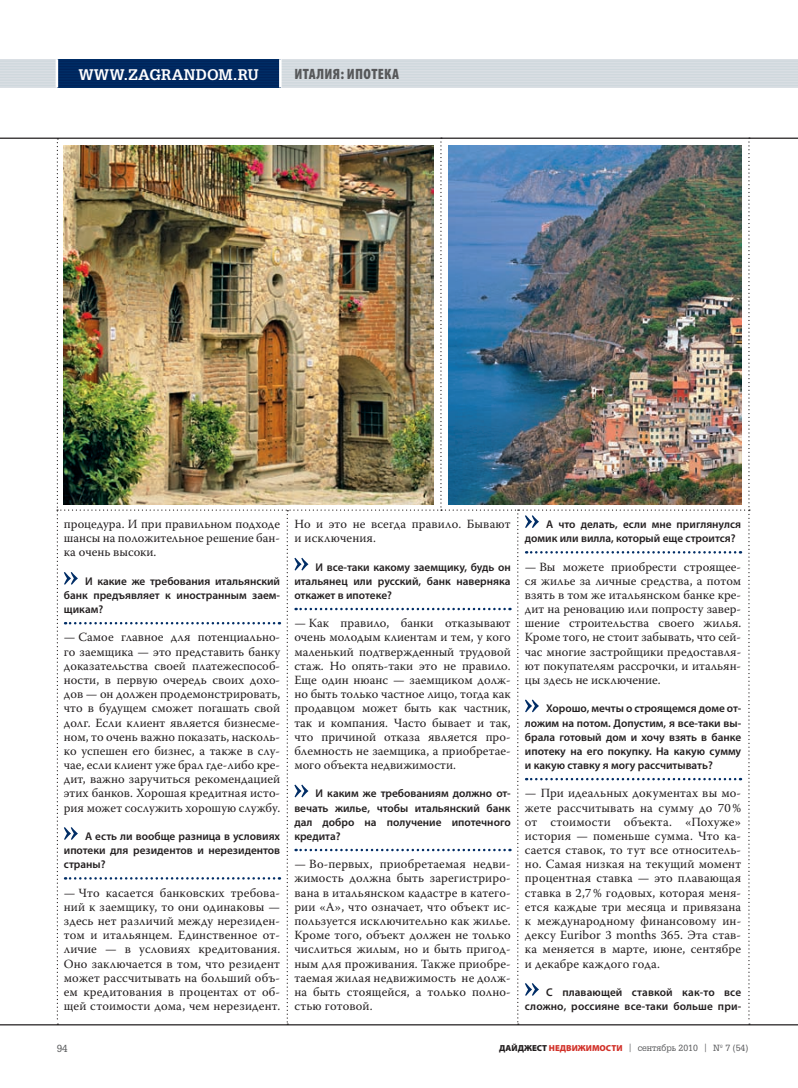
<style>
.page{position:relative;width:798px;height:1088px;background:#fff}
.page>*{position:absolute;margin:0;border:0;box-sizing:border-box;transform-origin:0 0}
.t1{font:700 15px "AG Gloria C";letter-spacing:.02em;color:#fff}
.t2{font:900 condensed 15px "Myriad Pro";letter-spacing:.02em;color:#57585a}
.t3{font:12.5px/14.1px "Warnock Pro";letter-spacing:.01em;color:#231f20;text-align:justify}
.t4{font:600 11.25px/14.1px "Myriad Pro";color:#231f20;text-align:justify}
.t5{font:10px "AG Gloria C";color:#57585a}
.t6{font:8.75px "AG Gloria C";color:#57585a}
.s1{font-family:"Myriad Pro";font-weight:900;color:#231f20}
.s2{font-family:"Myriad Pro";font-weight:900;color:#d2322a}
.s3{font-family:"Warnock Pro"}
</style>
<div class="page">
<div style="left:0;top:59px;width:797px;height:29px;background:#dadfe4"></div>
<hr style="left:0;top:61px;width:797px;height:1px;background:#cfd8dd">
<hr style="left:0;top:63px;width:797px;height:1px;background:#cfd8dd">
<hr style="left:0;top:66px;width:797px;height:1px;background:#cfd8dd">
<hr style="left:0;top:69px;width:797px;height:1px;background:#cfd8dd">
<hr style="left:0;top:71px;width:797px;height:2px;background:#cfd8dd">
<hr style="left:0;top:74px;width:797px;height:1px;background:#cfd8dd">
<hr style="left:0;top:77px;width:797px;height:1px;background:#cfd8dd">
<hr style="left:0;top:80px;width:797px;height:1px;background:#cfd8dd">
<hr style="left:0;top:82px;width:797px;height:2px;background:#cfd8dd">
<hr style="left:0;top:85px;width:797px;height:1px;background:#cfd8dd">
<div style="left:57px;top:59px;width:223px;height:29px;background:#002d66"></div>
<hr style="left:0;top:138px;width:797px;height:1px;background:#231f20">
<hr style="left:57px;top:61px;width:223px;height:1px;background:#002359">
<hr style="left:57px;top:63px;width:223px;height:1px;background:#002359">
<hr style="left:57px;top:66px;width:223px;height:1px;background:#002359">
<hr style="left:57px;top:69px;width:223px;height:1px;background:#002359">
<hr style="left:57px;top:71px;width:223px;height:2px;background:#002359">
<hr style="left:57px;top:74px;width:223px;height:1px;background:#002359">
<hr style="left:57px;top:77px;width:223px;height:1px;background:#002359">
<hr style="left:57px;top:80px;width:223px;height:1px;background:#002359">
<hr style="left:57px;top:82px;width:223px;height:2px;background:#002359">
<hr style="left:57px;top:85px;width:223px;height:1px;background:#002359">
<hr style="left:56px;top:59px;width:2px;height:29px;background:#fff">
<hr style="left:279px;top:59px;width:2px;height:29px;background:#fff">
<hr style="left:0;top:1024px;width:797px;height:1px;background:#231f20">
<img style="left:57px;top:138px;width:692px;height:887px">
<p class="t1" style="left:78px;top:69px;width:181px">WWW.ZAGRANDOM.RU</p>
<p class="t2" style="left:294px;top:69px;width:106px">ИТАЛИЯ: ИПОТЕКА</p>
<p class="t3" style="left:64px;top:518px;width:218px">процедура. И при правильном подходе шансы на положительное решение бан&shy;ка очень высоки.</p>
<p class="t4" style="left:64px;top:575px;width:218px;text-indent:21px">И какие же требования итальянский банк предъявляет к иностранным заем&shy;щикам?</p>
<p class="t3" style="left:64px;top:631px;width:218px">— Самое главное для потенциально&shy;го заемщика — это представить банку доказательства своей платежеспособ&shy;ности, в первую очередь своих дохо&shy;дов — он должен продемонстрировать, что в будущем сможет погашать свой долг. Если клиент является бизнесме&shy;ном, то очень важно показать, насколь&shy;ко успешен его бизнес, а также в слу&shy;чае, если клиент уже брал где-либо кре&shy;дит, важно заручиться рекомендацией этих банков. Хорошая кредитная исто&shy;рия может сослужить хорошую службу.</p>
<p class="t4" style="left:64px;top:830px;width:218px;text-indent:21px">А есть ли вообще разница в условиях ипотеки для резидентов и нерезидентов страны?</p>
<p class="t3" style="left:64px;top:886px;width:218px">— Что касается банковских требова&shy;ний к заемщику, то они одинаковы — здесь нет различий между нерезиден&shy;том и итальянцем. Единственное от&shy;личие — в условиях кредитования.<br>Оно заключается в том, что резидент может рассчитывать на больший объ&shy;ем кредитования в процентах от об&shy;щей стоимости дома, чем нерезидент.</p>
<p class="t5" style="left:57px;top:1044px;width:13px">94</p>
<p class="t3" style="left:294px;top:518px;width:218px">Но и это не всегда правило. Бывают и исключения.</p>
<p class="t4" style="left:294px;top:561px;width:218px;text-indent:21px">И все-таки какому заемщику, будь он итальянец или русский, банк наверняка откажет в ипотеке?</p>
<p class="t3" style="left:294px;top:617px;width:218px">— Как правило, банки отказывают очень молодым клиентам и тем, у кого маленький подтвержденный трудовой стаж. Но опять-таки это не правило.<br>Еще один нюанс — заемщиком долж&shy;но быть только частное лицо, тогда как продавцом может быть как частник, так и компания. Часто бывает и так, что причиной отказа является про&shy;блемность не заемщика, а приобретае&shy;мого объекта недвижимости.</p>
<p class="t4" style="left:294px;top:787px;width:218px;text-indent:21px">И каким же требованиям должно от&shy;вечать жилье, чтобы итальянский банк дал добро на получение ипотечного кредита?</p>
<p class="t3" style="left:294px;top:858px;width:218px">— Во-первых, приобретаемая недви&shy;жимость должна быть зарегистриро&shy;вана в итальянском кадастре в катего&shy;рии «А», что означает, что объект ис&shy;пользуется исключительно как жилье.<br>Кроме того, объект должен не только числиться жилым, но и быть пригод&shy;ным для проживания. Также приобре&shy;таемая жилая недвижимость не долж&shy;на быть стоящейся, а только полно&shy;стью готовой.</p>
<p class="t4" style="left:524px;top:518px;width:218px;text-indent:21px">А что делать, если мне приглянулся домик или вилла, который еще строится?</p>
<p class="t3" style="left:524px;top:560px;width:218px">— Вы можете приобрести строящее&shy;ся жилье за личные средства, а потом взять в том же итальянском банке кре&shy;дит на реновацию или попросту завер&shy;шение строительства своего жилья.<br>Кроме того, не стоит забывать, что сей&shy;час многие застройщики предоставля&shy;ют покупателям рассрочки, и итальян&shy;цы здесь не исключение.</p>
<p class="t4" style="left:524px;top:702px;width:218px;text-indent:21px">Хорошо, мечты о строящемся доме от&shy;ложим на потом. Допустим, я все-таки вы&shy;брала готовый дом и хочу взять в банке ипотеку на его покупку. На какую сумму и какую ставку я могу рассчитывать?</p>
<p class="t3" style="left:524px;top:787px;width:218px">— При идеальных документах вы мо&shy;жете рассчитывать на сумму до 70 % от стоимости объекта. «Похуже» история — поменьше сумма. Что ка&shy;сается ставок, то тут все относитель&shy;но. Самая низкая на текущий момент процентная ставка — это плавающая ставка в 2,7 % годовых, которая меня&shy;ется каждые три месяца и привязана к международному финансовому ин&shy;дексу Euribor 3 months 365. Эта став&shy;ка меняется в марте, июне, сентябре и декабре каждого года.</p>
<p class="t4" style="left:524px;top:986px;width:218px;text-align:right">С плавающей ставкой как-то все сложно, россияне все-таки больше при-</p>
<p class="t6" style="left:499px;top:1044px;width:250px"><span class="s1">ДАЙДЖЕСТ</span> <span class="s2">НЕДВИЖИМОСТИ</span> <span class="s3">|</span> сентябрь 2010 <span class="s3">|</span> № 7 (54)</p>
</div>
